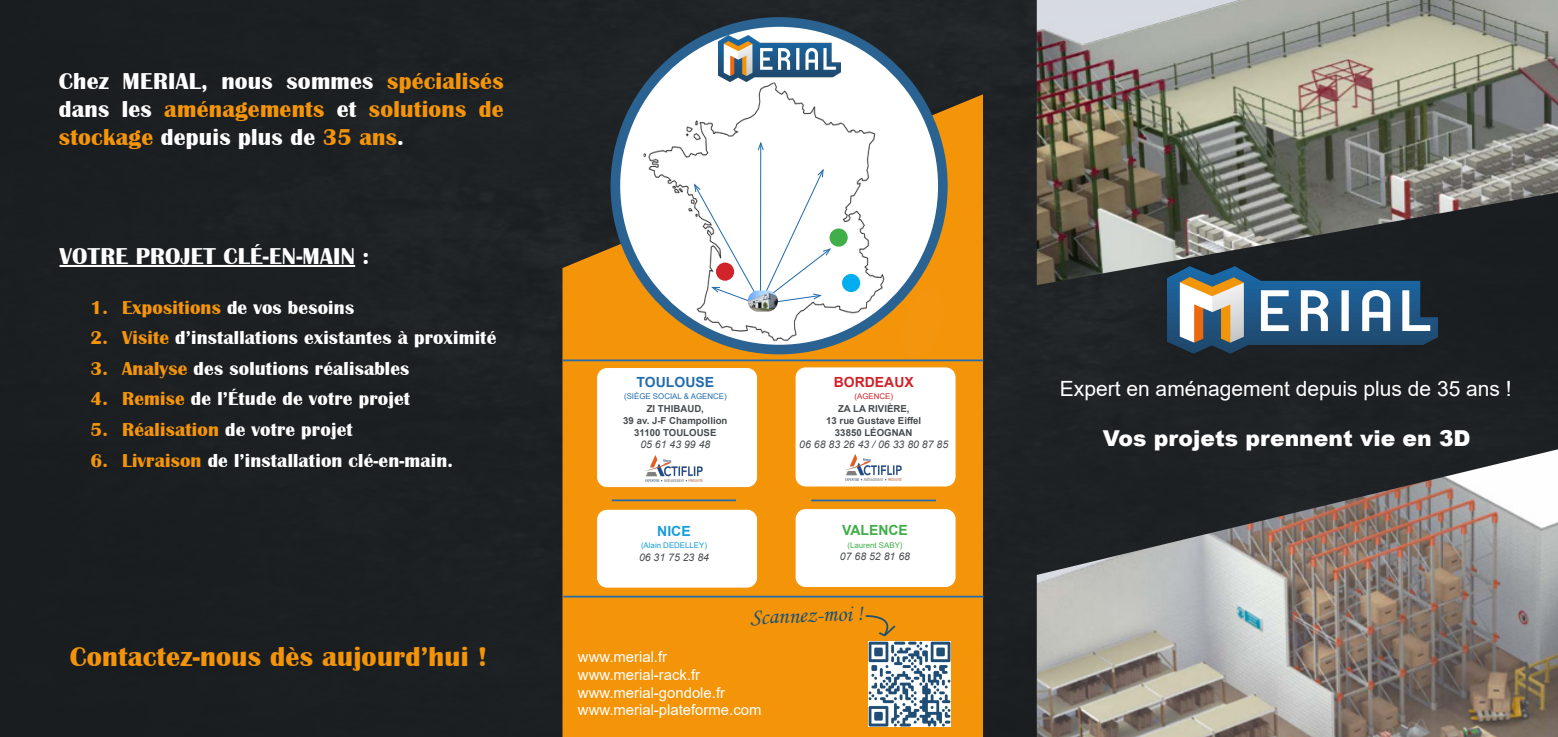
<style>
.page{position:relative;width:1558px;height:737px;background:#1d2124}
.page>*{position:absolute;margin:0;border:0;box-sizing:border-box;transform-origin:0 0}
.t1{font:700 28px "Britannic";letter-spacing:.01em;color:#f49409}
.t2{font:700 23.62px/28.3px "Britannic";letter-spacing:.01em;color:#f49409;text-align:justify}
.t3{font:700 23.62px "Britannic";letter-spacing:.01em;color:#fff}
.t4{font:22.75px "Monotype Corsiva";color:#1c5176}
.t5{font:900 21.88px "Arial";color:#fff}
.t6{font:21px "Arial";color:#fff}
.t7{font:700 19.25px "Britannic";letter-spacing:.01em;color:#fff}
.t8{font:700 19.25px "Britannic";letter-spacing:.01em;color:#f49409}
.t9{font:14.88px "Arial";color:#fff}
.t10{font:700 14px "Arial";color:#226dae}
.t11{font:700 14px "Arial";color:#d0232a}
.t12{font:700 14px "Arial";color:#40ae49}
.t13{font:700 14px "Arial";color:#179dd9}
.t14{font:italic 10.5px "Arial";color:#484c4f}
.t15{font:700 9.62px "Arial";color:#484c4f}
.t16{font:7.88px "Arial";color:#226dae}
.t17{font:7.88px "Arial";color:#179dd9}
.t18{font:7.88px "Arial";color:#40ae49}
.t19{font:7.88px "Arial";color:#d0232a}
.s1{color:#fff}
.s2{color:#f49409}
</style>
<div class="page">
<svg style="left:562px;top:94px;width:421px;height:643px;background:#df890d"></svg>
<img style="left:1037px;top:449px;width:521px;height:288px">
<div style="left:1167px;top:266px;width:273px;height:90px;background:#231f20"></div>
<img style="left:1168px;top:285px;width:270px;height:68px">
<img style="left:1037px;top:0;width:521px;height:285px">
<hr style="left:60px;top:265px;width:295px;height:2px;background:#fff">
<div style="left:795px;top:367px;width:161px;height:120px;background:#fff;border-radius:10px"></div>
<div style="left:794px;top:366px;width:162px;height:121px;border:1px solid #f49409;border-radius:10px"></div>
<div style="left:596px;top:367px;width:161px;height:120px;background:#fff;border-radius:10px"></div>
<div style="left:596px;top:367px;width:162px;height:121px;border:1px solid #f49409;border-radius:10px"></div>
<div style="left:596px;top:509px;width:161px;height:79px;background:#fff;border-radius:10px"></div>
<div style="left:596px;top:509px;width:162px;height:79px;border:1px solid #f49409;border-radius:10px"></div>
<div style="left:795px;top:508px;width:161px;height:79px;background:#fff;border-radius:10px"></div>
<div style="left:794px;top:508px;width:162px;height:80px;border:1px solid #f49409;border-radius:10px"></div>
<img style="left:869px;top:641px;width:82px;height:85px">
<img style="left:646px;top:455px;width:56px;height:27px">
<img style="left:845px;top:454px;width:57px;height:27px">
<svg style="left:615px;top:22px;width:328px;height:327px;background:#cfdce6"></svg>
<div style="left:610px;top:17px;width:337px;height:337px;border:10px solid #2a6391;border-radius:50%"></div>
<img style="left:719px;top:36px;width:121px;height:46px">
<img style="left:643px;top:82px;width:284px;height:271px">
<hr style="left:760px;top:143px;width:1px;height:159px;background:#226dae">
<svg style="left:757px;top:140px;width:7px;height:11px"></svg>
<svg style="left:693px;top:167px;width:139px;height:141px;background:#f4f4f6"></svg>
<img style="left:748px;top:290px;width:30px;height:22px;border-radius:10px">
<svg style="left:897px;top:283px;width:51px;height:79px;background:#e89215"></svg>
<svg style="left:864px;top:614px;width:33px;height:24px"></svg>
<hr style="left:811px;top:499px;width:125px;height:2px;background:#226dae">
<hr style="left:612px;top:499px;width:124px;height:2px;background:#226dae">
<hr style="left:563px;top:595px;width:421px;height:2px;background:#226dae">
<hr style="left:563px;top:359px;width:420px;height:2px;background:#226dae">
<p class="t2" style="left:59px;top:67px;width:446px"><span class="s1">Chez MERIAL, nous sommes</span> spécialisés <span class="s1">dans les</span> aménagements <span class="s1">et</span> solutions de stockage <span class="s1">depuis plus de</span> 35 ans<span class="s1">.</span></p>
<p class="t3" style="left:60px;top:242px;width:311px">VOTRE PROJET CLÉ-EN-MAIN :</p>
<p class="t8" style="left:91px;top:296px;width:265px">1. Expositions <span class="s1">de vos besoins</span></p>
<p class="t7" style="left:91px;top:327px;width:407px"><span class="s2">2. Visite</span> d’installations existantes à proximité</p>
<p class="t7" style="left:91px;top:357px;width:320px"><span class="s2">3. Analyse</span> des solutions réalisables</p>
<p class="t7" style="left:91px;top:388px;width:321px"><span class="s2">4. Remise</span> de l’Étude de votre projet</p>
<p class="t8" style="left:91px;top:419px;width:264px">5. Réalisation <span class="s1">de votre projet</span></p>
<p class="t7" style="left:91px;top:449px;width:364px"><span class="s2">6. Livraison</span> de l’installation clé-en-main.</p>
<p class="t10" style="left:636px;top:372px;width:79px">TOULOUSE</p>
<p class="t16" style="left:624px;top:391px;width:104px">(SIÈGE SOCIAL &amp; AGENCE)</p>
<p class="t15" style="left:647px;top:401px;width:59px">ZI THIBAUD,</p>
<p class="t15" style="left:623px;top:413px;width:106px">39 av. J-F Champollion</p>
<p class="t15" style="left:634px;top:426px;width:84px">31100 TOULOUSE</p>
<p class="t14" style="left:640px;top:438px;width:72px">05 61 43 99 48</p>
<p class="t11" style="left:834px;top:372px;width:82px">BORDEAUX</p>
<p class="t19" style="left:854px;top:391px;width:40px">(AGENCE)</p>
<p class="t15" style="left:838px;top:401px;width:73px">ZA LA RIVIÈRE,</p>
<p class="t15" style="left:826px;top:413px;width:96px">13 rue Gustave Eiffel</p>
<p class="t15" style="left:835px;top:426px;width:79px">33850 LÉOGNAN</p>
<p class="t14" style="left:799px;top:438px;width:150px">06 68 83 26 43 / 06 33 80 87 85</p>
<p class="t13" style="left:657px;top:521px;width:35px">NICE</p>
<p class="t17" style="left:641px;top:540px;width:68px">(Alain DEDELLEY)</p>
<p class="t14" style="left:639px;top:550px;width:72px">06 31 75 23 84</p>
<p class="t12" style="left:842px;top:520px;width:67px">VALENCE</p>
<p class="t18" style="left:847px;top:539px;width:57px">(Laurent SABY)</p>
<p class="t14" style="left:840px;top:549px;width:72px">07 68 52 81 68</p>
<p class="t4" style="left:750px;top:603px;width:114px;rotate:-2deg">Scannez-moi !</p>
<p class="t1" style="left:70px;top:640px;width:419px">Contactez-nous dès aujourd’hui !</p>
<p class="t9" style="left:578px;top:646px;width:91px">www.merial.fr</p>
<p class="t9" style="left:578px;top:664px;width:124px">www.merial-rack.fr</p>
<p class="t9" style="left:578px;top:682px;width:149px">www.merial-gondole.fr</p>
<p class="t9" style="left:578px;top:700px;width:185px">www.merial-plateforme.com</p>
<p class="t6" style="left:1060px;top:374px;width:453px">Expert en aménagement depuis plus de 35 ans !</p>
<p class="t5" style="left:1102px;top:423px;width:369px">Vos projets prennent vie en 3D</p>
</div>
